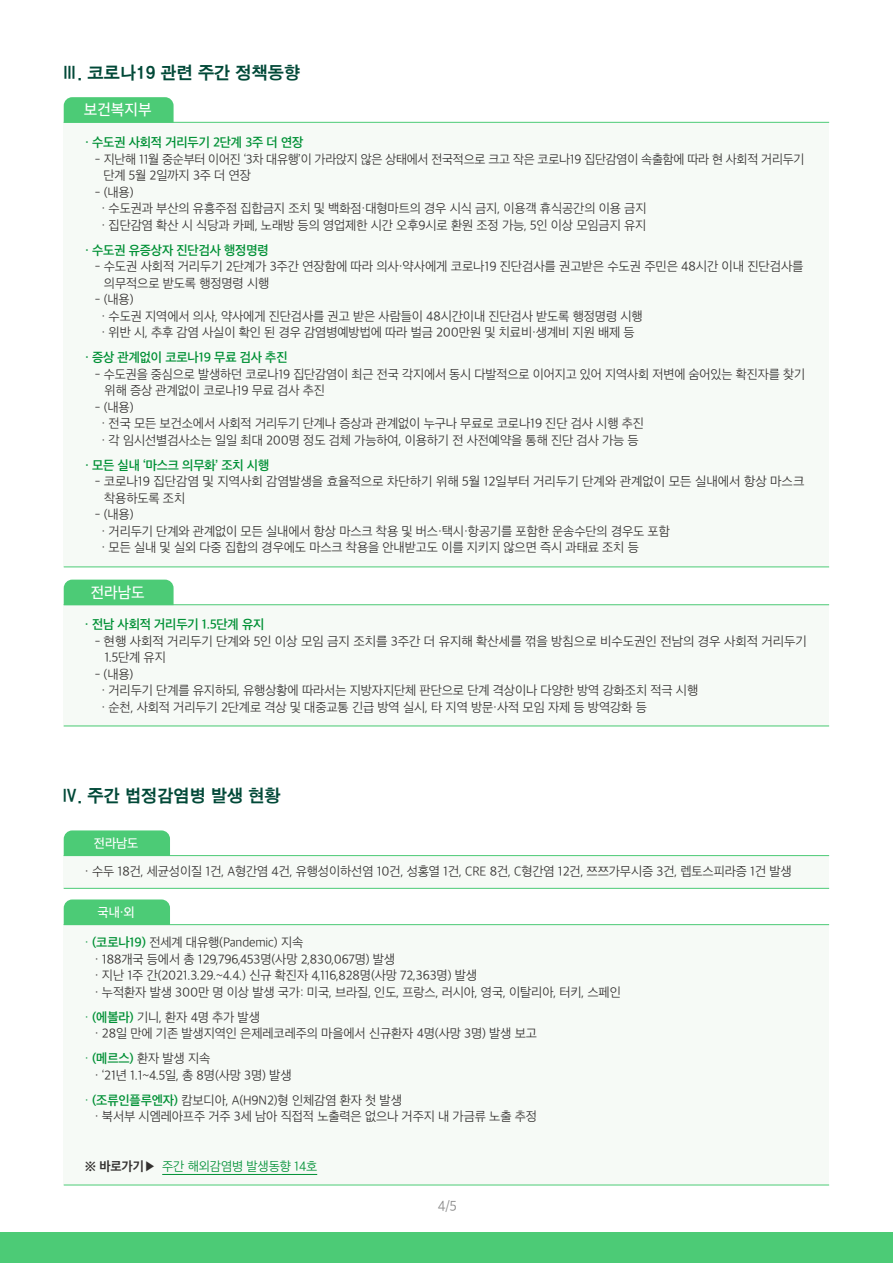
<style>
.page{position:relative;width:893px;height:1263px;background:#fff}
.page>*{position:absolute;margin:0;border:0;box-sizing:border-box;transform-origin:0 0}
.t1{font:18px "SD Gothic c Bd";color:#004837}
.t2{font:15px "SD Gothic Neoa e Md";color:#fff}
.t3{font:13.5px "SD Gothic Neoa c Lt";color:#898989}
.t4{font:12.45px/16.5px "SD Gothic Neoa c Lt";letter-spacing:-.01em;color:#33302f}
.t5{font:12.45px "SD Gothic Neoa f Sm";letter-spacing:-.01em;color:#009035}
.t6{font:12.45px "SD Gothic Neoa c Lt";letter-spacing:-.01em;color:#009035}
.t7{font:12.45px "SD Gothic Neoa e Md";letter-spacing:-.01em;color:#fff}
.s1{color:#009035}
.s2{font-family:"SD Gothic Neoa f Sm";color:#009035}
.s3{font-family:"SD Gothic Neoa g Bd";color:#33302f}
</style>
<div class="page">
<div style="left:0;top:1232px;width:893px;height:31px;background:#4ccb76"></div>
<div style="left:64px;top:122px;width:765px;height:445px;background:#f6faf6"></div>
<div style="left:64px;top:97px;width:110px;height:25px;background:#4ccb76"></div>
<hr style="left:64px;top:122px;width:765px;height:1px;background:#4ccb76">
<hr style="left:64px;top:566px;width:765px;height:1px;background:#4ccb76">
<div style="left:64px;top:604px;width:765px;height:123px;background:#f6faf6"></div>
<div style="left:64px;top:580px;width:110px;height:24px;background:#4ccb76"></div>
<hr style="left:64px;top:604px;width:765px;height:1px;background:#4ccb76">
<hr style="left:64px;top:725px;width:765px;height:1px;background:#4ccb76">
<div style="left:64px;top:855px;width:765px;height:34px;background:#f6faf6"></div>
<hr style="left:64px;top:855px;width:765px;height:1px;background:#4ccb76">
<div style="left:64px;top:830px;width:106px;height:25px;background:#4ccb76"></div>
<hr style="left:64px;top:888px;width:765px;height:1px;background:#4ccb76">
<div style="left:64px;top:924px;width:765px;height:260px;background:#f6faf6"></div>
<hr style="left:64px;top:1184px;width:765px;height:1px;background:#4ccb76">
<div style="left:64px;top:899px;width:106px;height:25px;background:#4ccb76"></div>
<hr style="left:64px;top:924px;width:765px;height:1px;background:#4ccb76">
<hr style="left:162px;top:1174px;width:155px;height:1px;background:#009035">
<h1 class="t1" style="left:62px;top:64px;width:240px">Ⅲ. 코로나19 관련 주간 정책동향</h1>
<p class="t2" style="left:84px;top:102px;width:69px">보건복지부</p>
<p class="t5" style="left:85px;top:136px;width:220px">· 수도권 사회적 거리두기 2단계 3주 더 연장</p>
<p class="t4" style="left:103px;top:151px;width:703px;text-indent:-9px">- 지난해 11월 중순부터 이어진 ‘3차 대유행’이 가라앉지 않은 상태에서 전국적으로 크고 작은 코로나19 집단감염이 속출함에 따라 현 사회적 거리두기 단계 5월 2일까지 3주 더 연장</p>
<p class="t4" style="left:102px;top:184px;width:547px;text-indent:-7px">- (내용)<br>· 수도권과 부산의 유흥주점 집합금지 조치 및 백화점·대형마트의 경우 시식 금지, 이용객 휴식공간의 이용 금지 · 집단감염 확산 시 식당과 카페, 노래방 등의 영업제한 시간 오후9시로 환원 조정 가능, 5인 이상 모임금지 유지</p>
<p class="t5" style="left:85px;top:244px;width:185px">· 수도권 유증상자 진단검사 행정명령</p>
<p class="t4" style="left:104px;top:258px;width:701px;text-indent:-9px">- 수도권 사회적 거리두기 2단계가 3주간 연장함에 따라 의사·약사에게 코로나19 진단검사를 권고받은 수도권 주민은 48시간 이내 진단검사를 의무적으로 받도록 행정명령 시행</p>
<p class="t4" style="left:102px;top:291px;width:543px;text-indent:-7px">- (내용)<br>· 수도권 지역에서 의사, 약사에게 진단검사를 권고 받은 사람들이 48시간이내 진단검사 받도록 행정명령 시행 · 위반 시, 추후 감염 사실이 확인 된 경우 감염병예방법에 따라 벌금 200만원 및 치료비·생계비 지원 배제 등</p>
<p class="t5" style="left:85px;top:351px;width:204px">· 증상 관계없이 코로나19 무료 검사 추진</p>
<p class="t4" style="left:105px;top:366px;width:702px;text-indent:-10px">- 수도권을 중심으로 발생하던 코로나19 집단감염이 최근 전국 각지에서 동시 다발적으로 이어지고 있어 지역사회 저변에 숨어있는 확진자를 찾기 위해 증상 관계없이 코로나19 무료 검사 추진</p>
<p class="t4" style="left:102px;top:399px;width:544px;text-indent:-7px">- (내용)<br>· 전국 모든 보건소에서 사회적 거리두기 단계나 증상과 관계없이 누구나 무료로 코로나19 진단 검사 시행 추진 · 각 임시선별검사소는 일일 최대 200명 정도 검체 가능하여, 이용하기 전 사전예약을 통해 진단 검사 가능 등</p>
<p class="t5" style="left:85px;top:459px;width:186px">· 모든 실내 ‘마스크 의무화’ 조치 시행</p>
<p class="t4" style="left:104px;top:473px;width:702px;text-indent:-9px">- 코로나19 집단감염 및 지역사회 감염발생을 효율적으로 차단하기 위해 5월 12일부터 거리두기 단계와 관계없이 모든 실내에서 항상 마스크 착용하도록 조치</p>
<p class="t4" style="left:102px;top:506px;width:570px;text-indent:-7px">- (내용)<br>· 거리두기 단계와 관계없이 모든 실내에서 항상 마스크 착용 및 버스·택시·항공기를 포함한 운송수단의 경우도 포함 · 모든 실내 및 실외 다중 집합의 경우에도 마스크 착용을 안내받고도 이를 지키지 않으면 즉시 과태료 조치 등</p>
<p class="t2" style="left:91px;top:585px;width:56px">전라남도</p>
<p class="t5" style="left:85px;top:618px;width:181px">· 전남 사회적 거리두기 1.5단계 유지</p>
<p class="t4" style="left:104px;top:633px;width:704px;text-indent:-9px">- 현행 사회적 거리두기 단계와 5인 이상 모임 금지 조치를 3주간 더 유지해 확산세를 꺾을 방침으로 비수도권인 전남의 경우 사회적 거리두기<br>1.5단계 유지</p>
<p class="t4" style="left:101px;top:666px;width:598px;text-indent:-7px">- (내용)<br>· 거리두기 단계를 유지하되, 유행상황에 따라서는 지방자지단체 판단으로 단계 격상이나 다양한 방역 강화조치 적극 시행 · 순천, 사회적 거리두기 2단계로 격상 및 대중교통 긴급 방역 실시, 타 지역 방문·사적 모임 자제 등 방역강화 등</p>
<h1 class="t1" style="left:62px;top:787px;width:221px">Ⅳ. 주간 법정감염병 발생 현황</h1>
<p class="t7" style="left:94px;top:837px;width:46px">전라남도</p>
<p class="t4" style="left:85px;top:863px;width:708px">· 수두 18건, 세균성이질 1건, A형간염 4건, 유행성이하선염 10건, 성홍열 1건, CRE 8건, C형간염 12건, 쯔쯔가무시증 3건, 렙토스피라증 1건 발생</p>
<p class="t7" style="left:98px;top:906px;width:39px">국내·외</p>
<p class="t4" style="left:95px;top:934px;width:528px;text-indent:-10px"><span class="s1">·</span> <span class="s2">(코로나19)</span> 전세계 대유행(Pandemic) 지속<br>· 188개국 등에서 총 129,796,453명(사망 2,830,067명) 발생<br>· 지난 1주 간(2021.3.29.~4.4.) 신규 확진자 4,116,828명(사망 72,363명) 발생<br>· 누적환자 발생 300만 명 이상 발생 국가: 미국, 브라질, 인도, 프랑스, 러시아, 영국, 이탈리아, 터키, 스페인</p>
<p class="t4" style="left:95px;top:1009px;width:444px;text-indent:-10px"><span class="s1">·</span> <span class="s2">(에볼라)</span> 기니, 환자 4명 추가 발생<br>· 28일 만에 기존 발생지역인 은제레코레주의 마을에서 신규환자 4명(사망 3명) 발생 보고</p>
<p class="t4" style="left:95px;top:1050px;width:198px;text-indent:-10px"><span class="s1">·</span> <span class="s2">(메르스)</span> 환자 발생 지속<br>· ‘21년 1.1~4.5일, 총 8명(사망 3명) 발생</p>
<p class="t4" style="left:95px;top:1092px;width:444px;text-indent:-10px"><span class="s1">·</span> <span class="s2">(조류인플루엔자)</span> 캄보디아, A(H9N2)형 인체감염 환자 첫 발생<br>· 북서부 시엠레아프주 거주 3세 남아 직접적 노출력은 없으나 거주지 내 가금류 노출 추정</p>
<p class="t6" style="left:85px;top:1160px;width:234px"><span class="s3">※ 바로가기▶</span> 주간 해외감염병 발생동향 14호</p>
<p class="t3" style="left:438px;top:1199px;width:20px">4/5</p>
</div>
